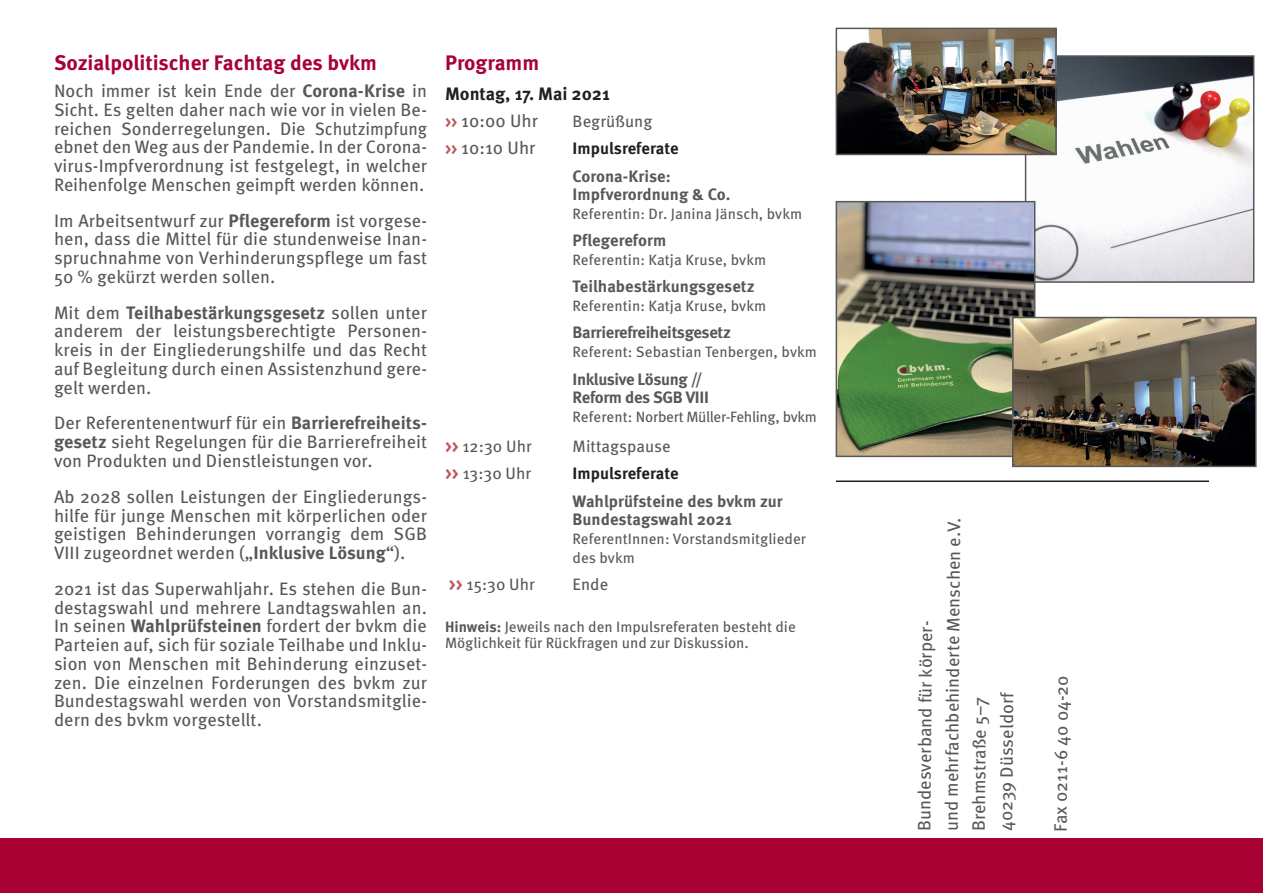
<style>
.page{position:relative;width:1263px;height:893px;background:#fff}
.page>*{position:absolute;margin:0;border:0;box-sizing:border-box;transform-origin:0 0}
.t1{font:700 21px "Meta Pro";color:#a80235}
.t2{font:18px/18.8px "Meta Pro";letter-spacing:.005em;color:#57585a;text-align:justify}
.t3{font:700 18px/27.3px "Meta Pro";color:#231f20}
.t4{font:700 16.5px/18.8px "Meta Pro";letter-spacing:-.005em;color:#57585a}
.t5{font:16.5px "Meta Pro";letter-spacing:.005em;color:#57585a}
.t6{font:700 16.5px/18.8px "Meta Pro";letter-spacing:-.025em;color:#57585a}
.t7{font:700 16.5px "Meta Pro";color:#231f20}
.t8{font:15px/18.8px "Meta Pro";color:#57585a}
.t9{font:15px "Meta Pro";letter-spacing:-.02em;color:#57585a}
.s1{font-weight:700}
.s2{font-size:15px;color:#bf585e}
.s3{font-weight:400;color:#57585a}
.s4{font-weight:700;font-size:15px;color:#bf585e}
.s5{font-weight:700;color:#bf585e}
</style>
<div class="page">
<img style="left:1028px;top:58px;width:223px;height:222px">
<div style="left:1025px;top:55px;width:229px;height:228px;border:2px solid #57585a"></div>
<img style="left:839px;top:204px;width:193px;height:250px">
<div style="left:836px;top:201px;width:199px;height:256px;border:2px solid #57585a"></div>
<img style="left:839px;top:31px;width:215px;height:121px">
<div style="left:836px;top:28px;width:221px;height:127px;border:2px solid #57585a"></div>
<img style="left:1015px;top:320px;width:238px;height:144px">
<div style="left:1012px;top:317px;width:244px;height:150px;border:2px solid #57585a"></div>
<div style="left:0;top:839px;width:1263px;height:54px;background:#a80235"></div>
<hr style="left:836px;top:480px;width:373px;height:2px;background:#231f20">
<p class="t1" style="left:54px;top:46px;width:325px">Sozialpolitischer Fachtag des bvkm</p>
<p class="t2" style="left:54px;top:80px;width:374px">Noch immer ist kein Ende der <span class="s1">Corona-Krise</span> in Sicht. Es gelten daher nach wie vor in vielen Be&shy;reichen Sonderregelungen. Die Schutzimpfung ebnet den Weg aus der Pandemie. In der Corona&shy;virus-Impfverordnung ist festgelegt, in welcher Reihenfolge Menschen geimpft werden können.</p>
<p class="t2" style="left:54px;top:210px;width:375px">Im Arbeitsentwurf zur <span class="s1">Pflegereform</span> ist vorgese&shy;hen, dass die Mittel für die stundenweise Inan&shy;spruchnahme von Verhinderungspflege um fast 50 % gekürzt werden sollen.</p>
<p class="t2" style="left:54px;top:302px;width:375px">Mit dem <span class="s1">Teilhabestärkungsgesetz</span> sollen unter anderem der leistungsberechtigte Personen&shy;kreis in der Eingliederungshilfe und das Recht auf Begleitung durch einen Assistenzhund gere&shy;gelt werden.</p>
<p class="t2" style="left:54px;top:413px;width:375px">Der Referentenentwurf für ein <span class="s1">Barrierefreiheits&shy;gesetz</span> sieht Regelungen für die Barrierefreiheit von Produkten und Dienstleistungen vor.</p>
<p class="t2" style="left:54px;top:486px;width:374px">Ab 2028 sollen Leistungen der Eingliederungs&shy;hilfe für junge Menschen mit körperlichen oder geistigen Behinderungen vorrangig dem SGB VIII zugeordnet werden („<span class="s1">Inklusive Lösung</span>“).</p>
<p class="t2" style="left:54px;top:578px;width:374px">2021 ist das Superwahljahr. Es stehen die Bun&shy;destagswahl und mehrere Landtagswahlen an.<br>In seinen <span class="s1">Wahlprüfsteinen</span> fordert der bvkm die Parteien auf, sich für soziale Teilhabe und Inklu&shy;sion von Menschen mit Behinderung einzuset&shy;zen. Die einzelnen Forderungen des bvkm zur Bundestagswahl werden von Vorstandsmitglie&shy;dern des bvkm vorgestellt.</p>
<p class="t1" style="left:445px;top:46px;width:96px">Programm</p>
<p class="t3" style="left:445px;top:79px;width:166px">Montag, 17. Mai 2021 <span class="s2">&gt;&gt;</span> <span class="s3">10:00 Uhr</span></p>
<p class="t5" style="left:573px;top:109px;width:81px">Begrüßung</p>
<p class="t2" style="left:445px;top:138px;width:92px"><span class="s4">&gt;&gt;</span> 10:10 Uhr</p>
<p class="t7" style="left:572px;top:136px;width:108px">Impulsreferate</p>
<p class="t4" style="left:572px;top:166px;width:159px">Corona-Krise:<br>Impfverordnung &amp; Co.</p>
<p class="t8" style="left:573px;top:204px;width:231px">Referentin: Dr. Janina Jänsch, bvkm</p>
<p class="t4" style="left:573px;top:230px;width:95px">Pflegereform</p>
<p class="t8" style="left:573px;top:250px;width:195px">Referentin: Katja Kruse, bvkm</p>
<p class="t4" style="left:573px;top:276px;width:184px">Teilhabestärkungsgesetz</p>
<p class="t8" style="left:573px;top:296px;width:195px">Referentin: Katja Kruse, bvkm</p>
<p class="t4" style="left:573px;top:322px;width:160px">Barrierefreiheitsgesetz</p>
<p class="t8" style="left:573px;top:342px;width:246px">Referent: Sebastian Tenbergen, bvkm</p>
<p class="t6" style="left:573px;top:368px;width:138px">Inklusive Lösung //<br>Reform des SGB VIII</p>
<p class="t9" style="left:573px;top:405px;width:246px">Referent: Norbert Müller-Fehling, bvkm</p>
<p class="t5" style="left:445px;top:434px;width:88px"><span class="s5">&gt;&gt;</span> 12:30 Uhr</p>
<p class="t5" style="left:573px;top:434px;width:100px">Mittagspause</p>
<p class="t5" style="left:445px;top:461px;width:88px"><span class="s5">&gt;&gt;</span> 13:30 Uhr</p>
<p class="t7" style="left:573px;top:461px;width:108px">Impulsreferate</p>
<p class="t4" style="left:573px;top:490px;width:212px">Wahlprüfsteine des bvkm zur<br>Bundestagswahl 2021</p>
<p class="t8" style="left:573px;top:529px;width:235px">ReferentInnen: Vorstandsmitglieder des bvkm</p>
<p class="t5" style="left:449px;top:572px;width:88px"><span class="s5">&gt;&gt;</span> 15:30 Uhr</p>
<p class="t5" style="left:573px;top:572px;width:37px">Ende</p>
<p class="t8" style="left:445px;top:617px;width:352px;line-height:16.5px"><span class="s1">Hinweis:</span> Jeweils nach den Impulsreferaten besteht die<br>Möglichkeit für Rückfragen und zur Diskussion.</p>
<p class="t2" style="left:910px;top:831px;width:315px;line-height:27.2px;text-align:left;rotate:-90deg">Bundesverband für körper-<br>und mehrfachbehinderte Menschen e.V.<br>Brehmstraße 5–7<br>40239 Düsseldorf</p>
<p class="t2" style="left:1050px;top:832px;width:158px;rotate:-90deg">Fax 0211-6 40 04-20</p>
</div>
